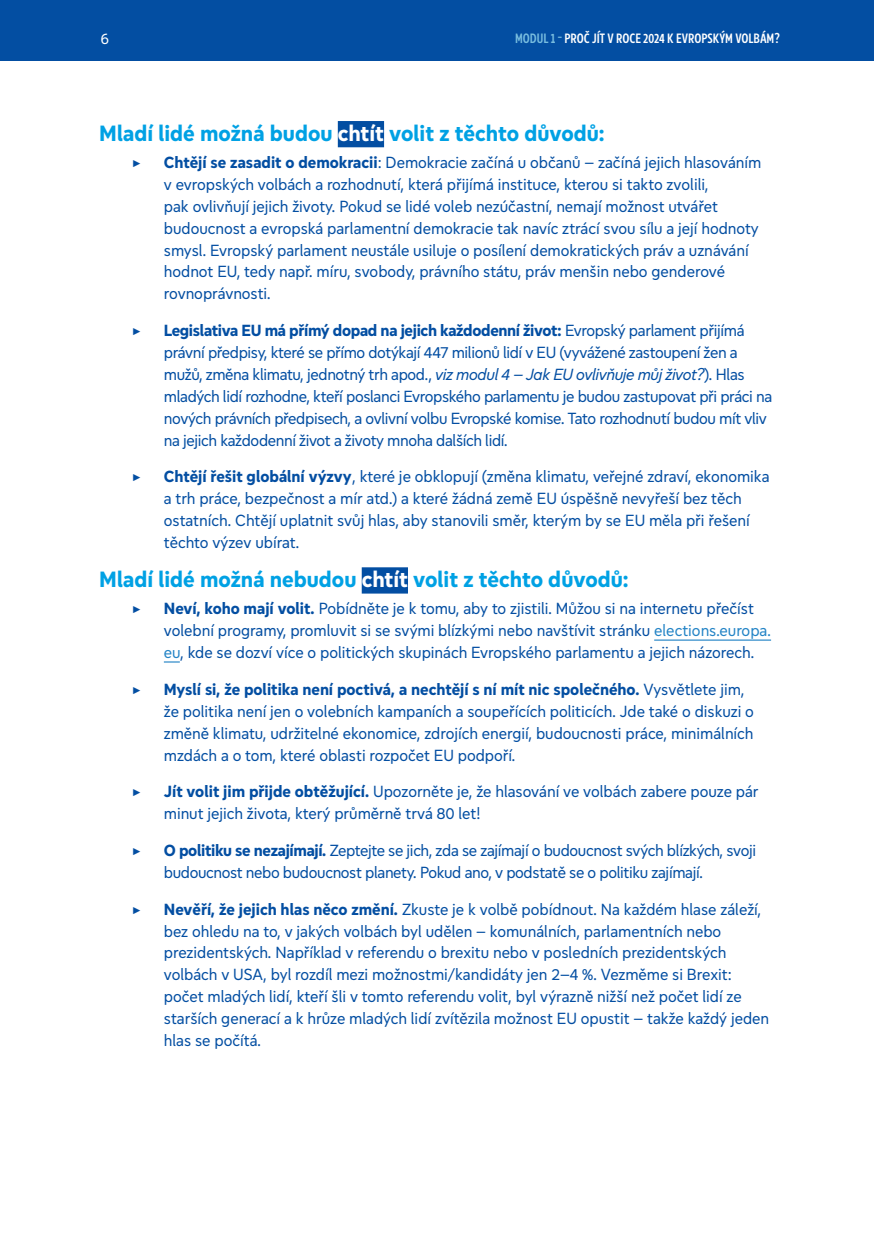
<style>
.page{position:relative;width:874px;height:1241px;background:#fff}
.page>*{position:absolute;margin:0;border:0;box-sizing:border-box;transform-origin:0 0}
.t1{font:700 22.75px "Europea Eco";color:#00a1e4}
.t2{font:16.62px/21.9px "Europea Eco";color:#034ea2}
.t3{font:16.62px/21.9px "Europea Eco";letter-spacing:-.02em;color:#034ea2}
.t4{font:15.75px "Europea Eco";color:#fff}
.t5{font:600 14px "Europea Narrow";color:#fff}
.s1{color:#78bddf}
.s2{color:#fff}
.s3{font-weight:700}
.s4{font-style:italic}
.s5{color:#2484c6}
</style>
<div class="page">
<hr style="left:873px;top:0;width:1px;height:61px;background:#034ea2">
<div style="left:0;top:0;width:873px;height:61px;background:#034ea2"></div>
<div style="left:337px;top:121px;width:47px;height:26px;background:#034ea2"></div>
<div style="left:361px;top:567px;width:47px;height:26px;background:#034ea2"></div>
<hr style="left:653px;top:639px;width:117px;height:1px;background:#2484c6">
<svg style="left:164px;top:661px;width:16px;height:1px"></svg>
<p class="t4" style="left:101px;top:27px;width:10px">6</p>
<p class="t5" style="left:515px;top:28px;width:266px"><span class="s1">MODUL 1 -</span> PROČ JÍT V ROCE 2024 K EVROPSKÝM VOLBÁM?</p>
<h1 class="t1" style="left:99px;top:117px;width:507px">Mladí lidé možná budou <span class="s2">chtít</span> volit z těchto důvodů:</h1>
<p class="t2" style="left:132px;top:150px;width:10px">▶</p>
<p class="t2" style="left:164px;top:150px;width:598px"><span class="s3">Chtějí se zasadit o demokracii</span>: Demokracie začíná u občanů – začíná jejich hlasováním v evropských volbách a rozhodnutí, která přijímá instituce, kterou si takto zvolili,<br>pak ovlivňují jejich životy. Pokud se lidé voleb nezúčastní, nemají možnost utvářet budoucnost a evropská parlamentní demokracie tak navíc ztrácí svou sílu a její hodnoty smysl. Evropský parlament neustále usiluje o posílení demokratických práv a uznávání hodnot EU, tedy např. míru, svobody, právního státu, práv menšin nebo genderové rovnoprávnosti.</p>
<p class="t2" style="left:132px;top:318px;width:10px">▶</p>
<p class="t3" style="left:164px;top:318px;width:609px"><span class="s3">Legislativa EU má přímý dopad na jejich každodenní život:</span> Evropský parlament přijímá právní předpisy, které se přímo dotýkají 447 milionů lidí v EU (vyvážené zastoupení žen a mužů, změna klimatu, jednotný trh apod., <span class="s4">viz modul 4 – Jak EU ovlivňuje můj život?</span>). Hlas mladých lidí rozhodne, kteří poslanci Evropského parlamentu je budou zastupovat při práci na nových právních předpisech, a ovlivní volbu Evropské komise. Tato rozhodnutí budou mít vliv na jejich každodenní život a životy mnoha dalších lidí.</p>
<p class="t2" style="left:132px;top:464px;width:10px">▶</p>
<p class="t2" style="left:164px;top:464px;width:607px"><span class="s3">Chtějí řešit globální výzvy</span>, které je obklopují (změna klimatu, veřejné zdraví, ekonomika a trh práce, bezpečnost a mír atd.) a které žádná země EU úspěšně nevyřeší bez těch ostatních. Chtějí uplatnit svůj hlas, aby stanovili směr, kterým by se EU měla při řešení těchto výzev ubírat.</p>
<h1 class="t1" style="left:99px;top:562px;width:531px">Mladí lidé možná nebudou <span class="s2">chtít</span> volit z těchto důvodů:</h1>
<p class="t2" style="left:132px;top:596px;width:10px">▶</p>
<p class="t2" style="left:164px;top:596px;width:608px"><span class="s3">Neví, koho mají volit.</span> Pobídněte je k tomu, aby to zjistili. Můžou si na internetu přečíst volební programy, promluvit si se svými blízkými nebo navštívit stránku <span class="s5">elections.europa. eu</span>, kde se dozví více o politických skupinách Evropského parlamentu a jejich názorech.</p>
<p class="t2" style="left:132px;top:677px;width:10px">▶</p>
<p class="t2" style="left:164px;top:677px;width:591px"><span class="s3">Myslí si, že politika není poctivá, a nechtějí s ní mít nic společného.</span> Vysvětlete jim, že politika není jen o volebních kampaních a soupeřících politicích. Jde také o diskuzi o změně klimatu, udržitelné ekonomice, zdrojích energií, budoucnosti práce, minimálních mzdách a o tom, které oblasti rozpočet EU podpoří.</p>
<p class="t2" style="left:132px;top:779px;width:10px">▶</p>
<p class="t2" style="left:164px;top:779px;width:596px"><span class="s3">Jít volit jim přijde obtěžující.</span> Upozorněte je, že hlasování ve volbách zabere pouze pár minut jejich života, který průměrně trvá 80 let!</p>
<p class="t2" style="left:132px;top:838px;width:10px">▶</p>
<p class="t3" style="left:164px;top:838px;width:593px"><span class="s3">O politiku se nezajímají.</span> Zeptejte se jich, zda se zajímají o budoucnost svých blízkých, svoji budoucnost nebo budoucnost planety. Pokud ano, v podstatě se o politiku zajímají.</p>
<p class="t2" style="left:132px;top:896px;width:10px">▶</p>
<p class="t2" style="left:164px;top:896px;width:606px"><span class="s3">Nevěří, že jejich hlas něco změní.</span> Zkuste je k volbě pobídnout. Na každém hlase záleží, bez ohledu na to, v jakých volbách byl udělen – komunálních, parlamentních nebo prezidentských. Například v referendu o brexitu nebo v posledních prezidentských volbách v USA, byl rozdíl mezi možnostmi/kandidáty jen 2–4 %. Vezměme si Brexit: počet mladých lidí, kteří šli v tomto referendu volit, byl výrazně nižší než počet lidí ze starších generací a k hrůze mladých lidí zvítězila možnost EU opustit – takže každý jeden hlas se počítá.</p>
</div>
